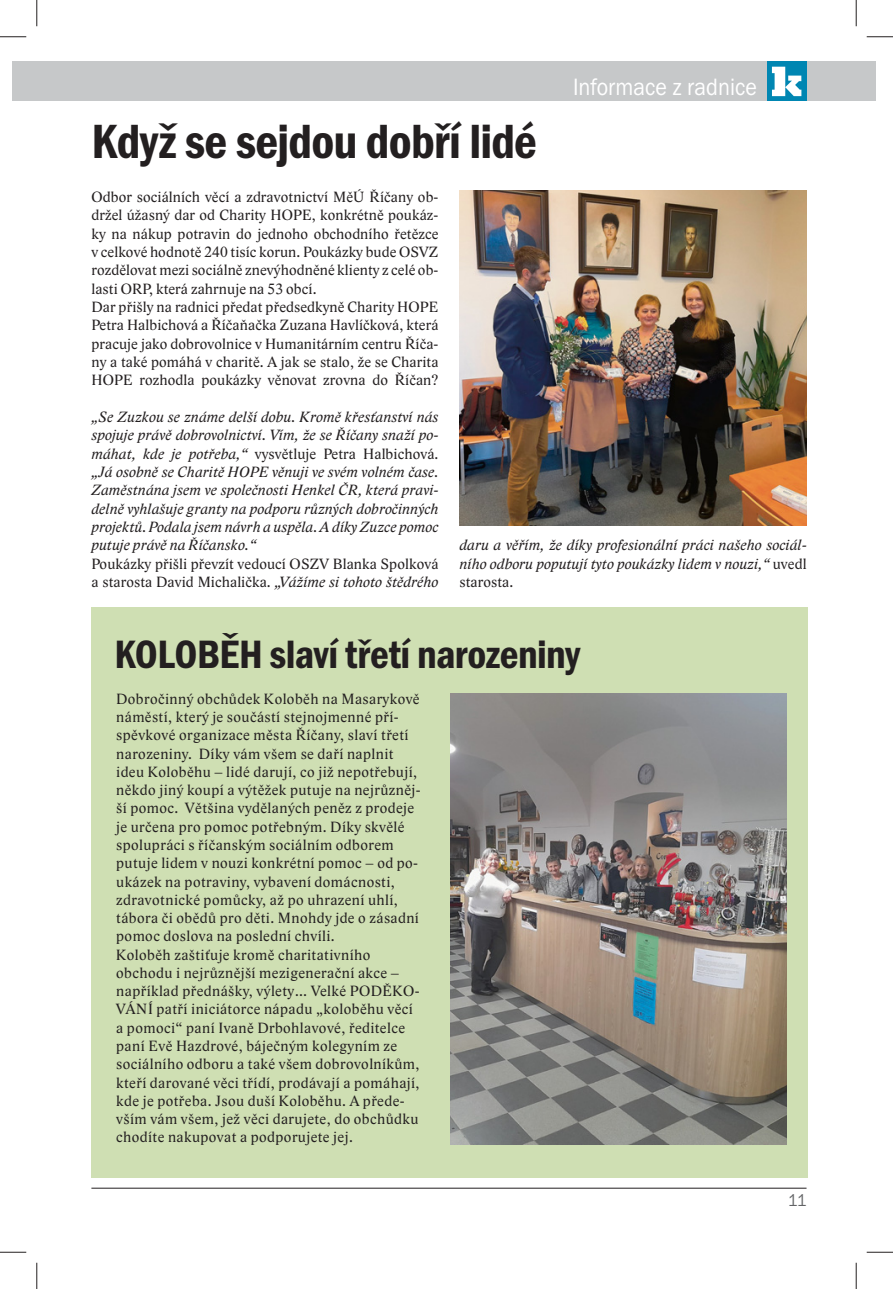
<style>
.page{position:relative;width:893px;height:1289px;background:#fff}
.page>*{position:absolute;margin:0;border:0;box-sizing:border-box;transform-origin:0 0}
.t1{font:600 condensed 49.7px "Franklin Gothic Itc TCE";letter-spacing:-.015em;color:#231f20}
.t2{font:600 condensed 40.95px "Franklin Gothic Itc TCE";letter-spacing:-.01em;color:#231f20}
.t3{font:24.5px "Franklin Gothic Itc TCE";color:#fff;scale:.9 1}
.t4{font:17.5px "Franklin Gothic Itc TCE";color:#636466;scale:.9 1}
.t5{font:15.22px/18.2px "Lido STF";letter-spacing:.03em;color:#231f20}
.t6{font:15.22px/18.4px "Lido STF";letter-spacing:.01em;color:#231f20}
.t7{font:italic 15.22px/18.4px "Lido STF";letter-spacing:.01em;color:#231f20;text-align:justify}
.s1{font-style:normal}
.s2{font-style:italic}
</style>
<div class="page">
<div style="left:12px;top:62px;width:25px;height:39px;background:#c6c8c9"></div>
<div style="left:37px;top:62px;width:838px;height:39px;background:#c6c8c9"></div>
<div style="left:766px;top:62px;width:40px;height:39px;background:#0086b2"></div>
<svg style="left:771px;top:67px;width:30px;height:29px"></svg>
<hr style="left:91px;top:1188px;width:715px;height:1px;background:#231f20">
<div style="left:91px;top:607px;width:716px;height:571px;background:#cfdfb3"></div>
<img style="left:459px;top:191px;width:347px;height:334px">
<img style="left:450px;top:693px;width:336px;height:451px">
<svg style="left:0;top:36px;width:26px;height:1px"></svg>
<svg style="left:866px;top:36px;width:26px;height:1px"></svg>
<svg style="left:0;top:1252px;width:26px;height:1px"></svg>
<svg style="left:866px;top:1252px;width:26px;height:1px"></svg>
<svg style="left:36px;top:0;width:1px;height:26px"></svg>
<svg style="left:36px;top:1263px;width:1px;height:26px"></svg>
<svg style="left:855px;top:0;width:1px;height:26px"></svg>
<svg style="left:855px;top:1263px;width:1px;height:26px"></svg>
<h3 class="t3" style="left:572px;top:77px;width:206px">Informace z radnice</h3>
<h1 class="t1" style="left:91px;top:122px;width:447px">Když se sejdou dobří lidé</h1>
<p class="t6" style="left:91px;top:189px;width:348px">Odbor sociálních věcí a zdravotnictví MěÚ Říčany ob&shy;držel úžasný dar od Charity HOPE, konkrétně poukáz&shy;ky na nákup potravin do jednoho obchodního řetězce v celkové hodnotě 240 tisíc korun. Poukázky bude OSVZ rozdělovat mezi sociálně znevýhodněné klienty z celé ob&shy;lasti ORP, která zahrnuje na 53 obcí.<br>Dar přišly na radnici předat předsedkyně Charity HOPE Petra Halbichová a Říčaňačka Zuzana Havlíčková, která pracuje jako dobrovolnice v Humanitárním centru Říča&shy;ny a také pomáhá v charitě. A jak se stalo, že se Charita HOPE rozhodla poukázky věnovat zrovna do Říčan?</p>
<p class="t7" style="left:91px;top:409px;width:348px">„Se Zuzkou se známe delší dobu. Kromě křesťanství nás spojuje právě dobrovolnictví. Vím, že se Říčany snaží po&shy;máhat, kde je potřeba,“ <span class="s1">vysvětluje Petra Halbichová. </span>„Já osobně se Charitě HOPE věnuji ve svém volném čase.<br>Zaměstnána jsem ve společnosti Henkel ČR, která pravi&shy;delně vyhlašuje granty na podporu různých dobročinných projektů. Podala jsem návrh a uspěla. A díky Zuzce pomoc putuje právě na Říčansko.“</p>
<p class="t6" style="left:91px;top:556px;width:348px">Poukázky přišli převzít vedoucí OSZV Blanka Spolková a starosta David Michalička. <span class="s2">„Vážíme si tohoto štědrého</span></p>
<p class="t7" style="left:459px;top:538px;width:348px">daru a věřím, že díky profesionální práci našeho sociál&shy;ního odboru poputují tyto poukázky lidem v nouzi,“ <span class="s1">uvedl starosta.</span></p>
<h2 class="t2" style="left:114px;top:638px;width:466px">KOLOBĚH slaví třetí narozeniny</h2>
<p class="t5" style="left:116px;top:691px;width:306px">Dobročinný obchůdek Koloběh na Masarykově náměstí, který je součástí stejnojmenné pří&shy;spěvkové organizace města Říčany, slaví třetí narozeniny. Díky vám všem se daří naplnit ideu Koloběhu – lidé darují, co již nepotřebují, někdo jiný koupí a výtěžek putuje na nejrůzněj&shy;ší pomoc. Většina vydělaných peněz z prodeje je určena pro pomoc potřebným. Díky skvělé spolupráci s říčanským sociálním odborem putuje lidem v nouzi konkrétní pomoc – od po&shy;ukázek na potraviny, vybavení domácnosti, zdravotnické pomůcky, až po uhrazení uhlí, tábora či obědů pro děti. Mnohdy jde o zásadní pomoc doslova na poslední chvíli.<br>Koloběh zaštiťuje kromě charitativního obchodu i nejrůznější mezigenerační akce – například přednášky, výlety… Velké PODĚKO-VÁNÍ patří iniciátorce nápadu „koloběhu věcí a pomoci“ paní Ivaně Drbohlavové, ředitelce paní Evě Hazdrové, báječným kolegyním ze sociálního odboru a také všem dobrovolníkům, kteří darované věci třídí, prodávají a pomáhají, kde je potřeba. Jsou duší Koloběhu. A přede&shy;vším vám všem, jež věci darujete, do obchůdku chodíte nakupovat a podporujete jej.</p>
<p class="t4" style="left:787px;top:1193px;width:22px">11</p>
</div>
